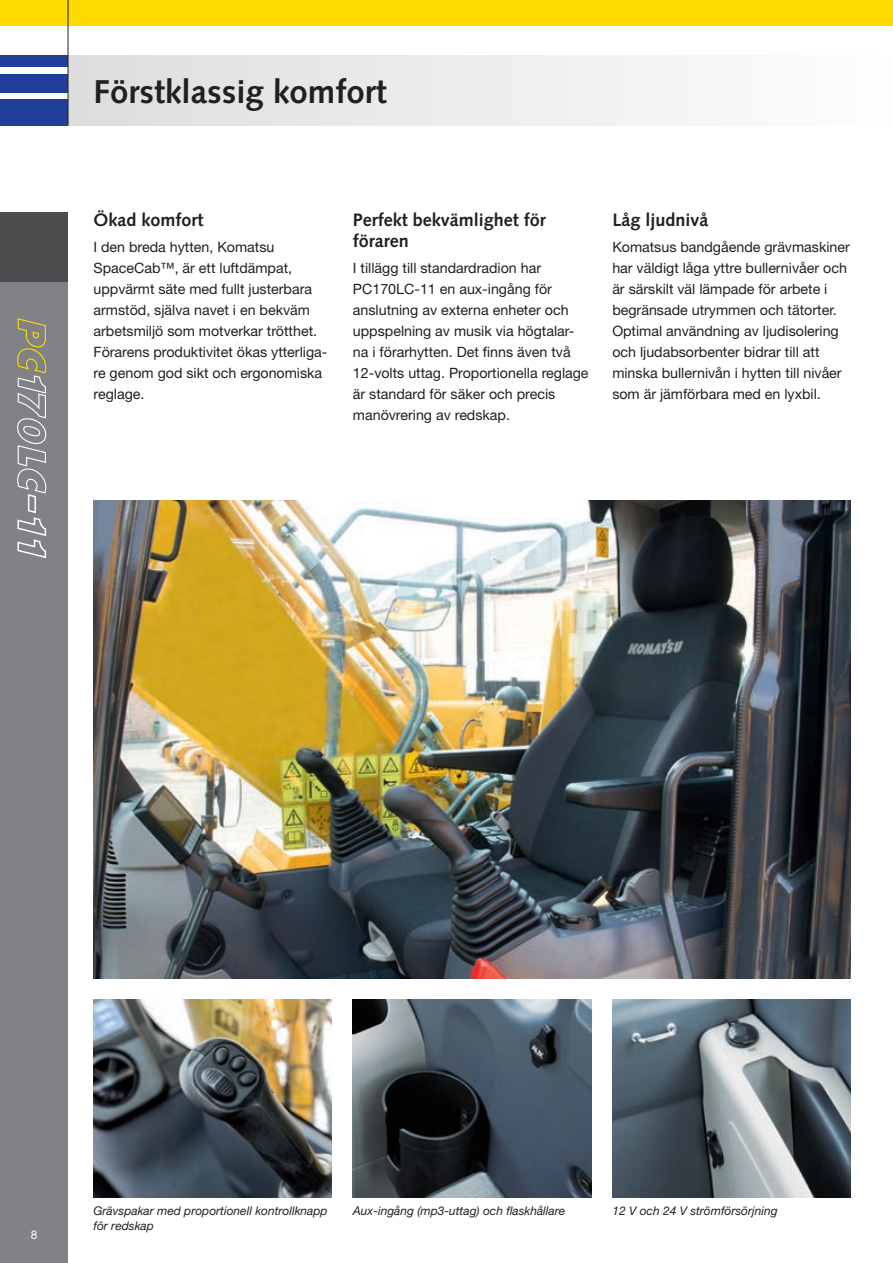
<style>
.page{position:relative;width:893px;height:1263px;background:#fff}
.page>*{position:absolute;margin:0;border:0;box-sizing:border-box;transform-origin:0 0}
.t1{font:700 33px "Syntax LTCE";color:#231f20}
.t2{font:700 18px/21px "Syntax LTCE";color:#231f20}
.t3{font:14.25px/21px "Helvetica Neue LT Pro";color:#231f20}
.t4{font:italic 12px/15px "Helvetica Neue LT Pro";color:#231f20}
.t5{font:12px "Helvetica Neue LT Pro";color:#fff}
</style>
<div class="page">
<div style="left:0;top:213px;width:68px;height:1050px;background:#808285"></div>
<div style="left:0;top:99px;width:68px;height:26px;background:#223f99"></div>
<div style="left:0;top:74px;width:68px;height:18px;background:#223f99"></div>
<div style="left:0;top:55px;width:68px;height:12px;background:#223f99"></div>
<div style="left:0;top:0;width:893px;height:26px;background:#ffdc01"></div>
<div style="left:0;top:213px;width:68px;height:69px;background:#4b4c4d"></div>
<div style="left:68px;top:55px;width:825px;height:70px;background:linear-gradient(to right,#ddddde,#fdfdfe)"></div>
<hr style="left:68px;top:0;width:1px;height:125px;background:#231f20">
<svg style="left:17px;top:318px;width:30px;height:240px"></svg>
<img style="left:94px;top:999px;width:238px;height:199px">
<img style="left:612px;top:999px;width:238px;height:199px">
<img style="left:353px;top:999px;width:238px;height:199px">
<img style="left:94px;top:500px;width:756px;height:478px">
<h1 class="t1" style="left:94px;top:73px;width:295px">Förstklassig komfort</h1>
<p class="t2" style="left:94px;top:210px;width:111px">Ökad komfort</p>
<p class="t3" style="left:94px;top:236px;width:235px">I den breda hytten, Komatsu<br>SpaceCab™, är ett luftdämpat, uppvärmt säte med fullt justerbara armstöd, själva navet i en bekväm arbetsmiljö som motverkar trötthet.<br>Förarens produktivitet ökas ytterliga&shy;re genom god sikt och ergonomiska reglage.</p>
<p class="t2" style="left:353px;top:210px;width:195px">Perfekt bekvämlighet för föraren</p>
<p class="t3" style="left:353px;top:257px;width:237px">I tillägg till standardradion har PC170LC-11 en aux-ingång för anslutning av externa enheter och uppspelning av musik via högtalar&shy;na i förarhytten. Det finns även två 12-volts uttag. Proportionella reglage är standard för säker och precis manövrering av redskap.</p>
<p class="t2" style="left:612px;top:210px;width:98px">Låg ljudnivå</p>
<p class="t3" style="left:612px;top:236px;width:239px">Komatsus bandgående grävmaskiner har väldigt låga yttre bullernivåer och är särskilt väl lämpade för arbete i begränsade utrymmen och tätorter.<br>Optimal användning av ljudisolering och ljudabsorbenter bidrar till att minska bullernivån i hytten till nivåer som är jämförbara med en lyxbil.</p>
<p class="t5" style="left:31px;top:1227px;width:8px">8</p>
<p class="t4" style="left:94px;top:1203px;width:236px">Grävspakar med proportionell kontrollknapp för redskap</p>
<p class="t4" style="left:353px;top:1203px;width:214px">Aux-ingång (mp3-uttag) och flaskhållare</p>
<p class="t4" style="left:612px;top:1203px;width:167px">12 V och 24 V strömförsörjning</p>
</div>
